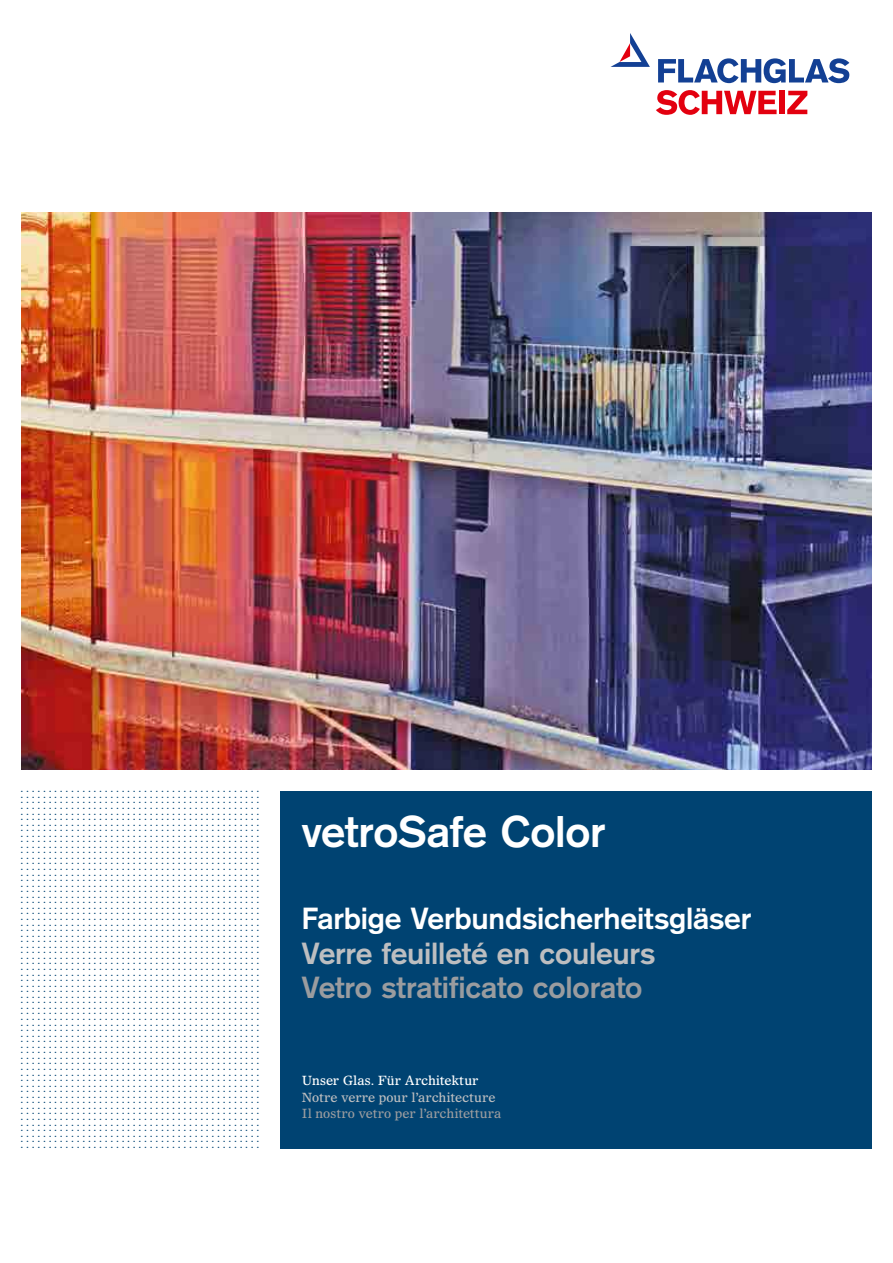
<style>
.page{position:relative;width:893px;height:1263px;background:#fff}
.page>*{position:absolute;margin:0;border:0;box-sizing:border-box;transform-origin:0 0}
.t1{font:700 43.5px "Basic Commercial LT Std";letter-spacing:-.005em;color:#fff}
.t2{font:700 30px "Basic Commercial LT Std";letter-spacing:-.005em;color:#fff}
.t3{font:700 30px "Basic Commercial LT Std";letter-spacing:-.005em;color:#9a9c9f}
.t4{font:700 30px "Basic Commercial LT Std";letter-spacing:-.005em;color:#bdbec0}
.t5{font:12.75px "Olympian LT Std";letter-spacing:-.01em;color:#9a9c9f}
.t6{font:12.75px "Olympian LT Std";letter-spacing:-.01em;color:#bdbec0}
.t7{font:12.75px "Olympian LT Std";letter-spacing:-.005em;color:#fff}
.t8{font:10.5px "Olympian LT Std";color:#004372}
</style>
<div class="page">
<div style="left:280px;top:791px;width:592px;height:357px;background:#004372"></div>
<svg style="left:658px;top:58px;width:191px;height:25px"></svg>
<svg style="left:656px;top:90px;width:121px;height:25px"></svg>
<div style="left:779px;top:91px;width:6px;height:23px;background:#e3000f"></div>
<svg style="left:787px;top:91px;width:20px;height:23px"></svg>
<svg style="left:610px;top:33px;width:40px;height:34px"></svg>
<img style="left:21px;top:213px;width:851px;height:557px">
<p class="t8" style="left:21px;top:782px;width:240px">...........................................</p>
<p class="t8" style="left:21px;top:787px;width:240px">...........................................</p>
<p class="t8" style="left:21px;top:793px;width:240px">...........................................</p>
<p class="t8" style="left:21px;top:799px;width:240px">...........................................</p>
<p class="t8" style="left:21px;top:804px;width:240px">...........................................</p>
<p class="t8" style="left:21px;top:810px;width:240px">...........................................</p>
<p class="t8" style="left:21px;top:815px;width:240px">...........................................</p>
<p class="t8" style="left:21px;top:821px;width:240px">...........................................</p>
<p class="t8" style="left:21px;top:826px;width:240px">...........................................</p>
<p class="t8" style="left:21px;top:832px;width:240px">...........................................</p>
<p class="t8" style="left:21px;top:837px;width:240px">...........................................</p>
<p class="t8" style="left:21px;top:843px;width:240px">...........................................</p>
<p class="t8" style="left:21px;top:849px;width:240px">...........................................</p>
<p class="t8" style="left:21px;top:854px;width:240px">...........................................</p>
<p class="t8" style="left:21px;top:860px;width:240px">...........................................</p>
<p class="t8" style="left:21px;top:865px;width:240px">...........................................</p>
<p class="t8" style="left:21px;top:871px;width:240px">...........................................</p>
<p class="t8" style="left:21px;top:876px;width:240px">...........................................</p>
<p class="t8" style="left:21px;top:882px;width:240px">...........................................</p>
<p class="t8" style="left:21px;top:887px;width:240px">...........................................</p>
<p class="t8" style="left:21px;top:893px;width:240px">...........................................</p>
<p class="t8" style="left:21px;top:899px;width:240px">...........................................</p>
<p class="t8" style="left:21px;top:904px;width:240px">...........................................</p>
<p class="t8" style="left:21px;top:910px;width:240px">...........................................</p>
<p class="t8" style="left:21px;top:915px;width:240px">...........................................</p>
<p class="t8" style="left:21px;top:921px;width:240px">...........................................</p>
<p class="t8" style="left:21px;top:926px;width:240px">...........................................</p>
<p class="t8" style="left:21px;top:932px;width:240px">...........................................</p>
<p class="t8" style="left:21px;top:937px;width:240px">...........................................</p>
<p class="t8" style="left:21px;top:943px;width:240px">...........................................</p>
<p class="t8" style="left:21px;top:949px;width:240px">...........................................</p>
<p class="t8" style="left:21px;top:954px;width:240px">...........................................</p>
<p class="t8" style="left:21px;top:960px;width:240px">...........................................</p>
<p class="t8" style="left:21px;top:965px;width:240px">...........................................</p>
<p class="t8" style="left:21px;top:971px;width:240px">...........................................</p>
<p class="t8" style="left:21px;top:976px;width:240px">...........................................</p>
<p class="t8" style="left:21px;top:982px;width:240px">...........................................</p>
<p class="t8" style="left:21px;top:987px;width:240px">...........................................</p>
<p class="t8" style="left:21px;top:993px;width:240px">...........................................</p>
<p class="t8" style="left:21px;top:999px;width:240px">...........................................</p>
<p class="t8" style="left:21px;top:1004px;width:240px">...........................................</p>
<p class="t8" style="left:21px;top:1010px;width:240px">...........................................</p>
<p class="t8" style="left:21px;top:1015px;width:240px">...........................................</p>
<p class="t8" style="left:21px;top:1021px;width:240px">...........................................</p>
<p class="t8" style="left:21px;top:1026px;width:240px">...........................................</p>
<p class="t8" style="left:21px;top:1032px;width:240px">...........................................</p>
<p class="t8" style="left:21px;top:1037px;width:240px">...........................................</p>
<p class="t8" style="left:21px;top:1043px;width:240px">...........................................</p>
<p class="t8" style="left:21px;top:1049px;width:240px">...........................................</p>
<p class="t8" style="left:21px;top:1054px;width:240px">...........................................</p>
<p class="t8" style="left:21px;top:1060px;width:240px">...........................................</p>
<p class="t8" style="left:21px;top:1065px;width:240px">...........................................</p>
<p class="t8" style="left:21px;top:1071px;width:240px">...........................................</p>
<p class="t8" style="left:21px;top:1076px;width:240px">...........................................</p>
<p class="t8" style="left:21px;top:1082px;width:240px">...........................................</p>
<p class="t8" style="left:21px;top:1087px;width:240px">...........................................</p>
<p class="t8" style="left:21px;top:1093px;width:240px">...........................................</p>
<p class="t8" style="left:21px;top:1098px;width:240px">...........................................</p>
<p class="t8" style="left:21px;top:1104px;width:240px">...........................................</p>
<p class="t8" style="left:21px;top:1110px;width:240px">...........................................</p>
<p class="t8" style="left:21px;top:1115px;width:240px">...........................................</p>
<p class="t8" style="left:21px;top:1121px;width:240px">...........................................</p>
<p class="t8" style="left:21px;top:1126px;width:240px">...........................................</p>
<p class="t8" style="left:21px;top:1132px;width:240px">...........................................</p>
<p class="t8" style="left:21px;top:1137px;width:240px">...........................................</p>
<h1 class="t1" style="left:302px;top:806px;width:305px">vetroSafe Color</h1>
<h2 class="t2" style="left:302px;top:901px;width:451px">Farbige Verbundsicherheitsgläser</h2>
<h2 class="t4" style="left:302px;top:935px;width:355px">Verre feuilleté en couleurs</h2>
<h2 class="t3" style="left:302px;top:970px;width:342px">Vetro stratificato colorato</h2>
<p class="t7" style="left:302px;top:1073px;width:178px">Unser Glas. Für Architektur</p>
<p class="t6" style="left:302px;top:1089px;width:195px">Notre verre pour l’architecture</p>
<p class="t5" style="left:302px;top:1106px;width:201px">Il nostro vetro per l’architettura</p>
</div>
